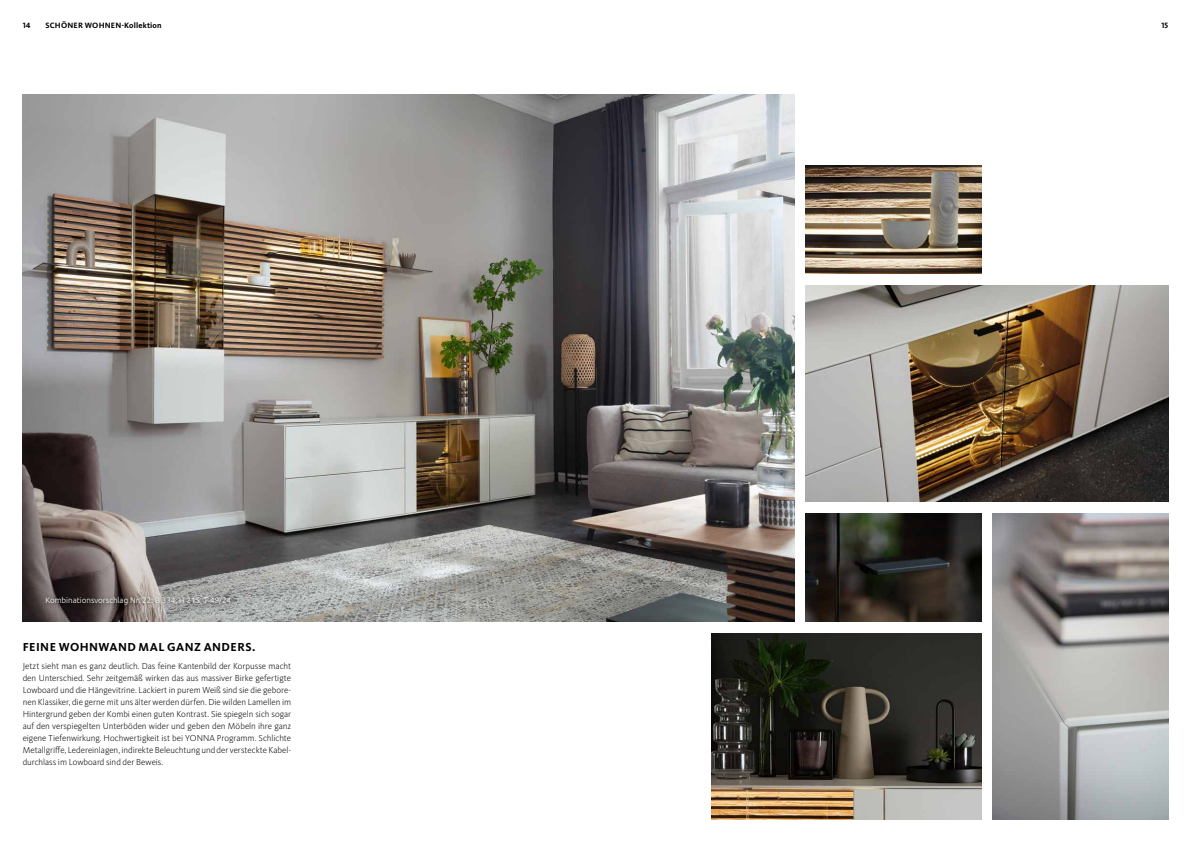
<style>
.page{position:relative;width:1191px;height:842px;background:#fff}
.page>*{position:absolute;margin:0;border:0;box-sizing:border-box;transform-origin:0 0}
.t1{font:700 12px "Kievit OT";letter-spacing:.035em;color:#000}
.t2{font:300 9px/12px "Kievit OT";letter-spacing:-.005em;color:#000;text-align:justify}
.t3{font:300 8px "Ubuntu";color:#fff}
.t4{font:700 8px "Kievit OT";letter-spacing:.02em;color:#000}
</style>
<div class="page">
<img style="left:23px;top:94px;width:771px;height:527px">
<img style="left:711px;top:633px;width:270px;height:186px">
<div style="left:41px;top:593px;width:194px;height:16px;background:#000;opacity:.9"></div>
<img style="left:805px;top:285px;width:363px;height:216px">
<img style="left:805px;top:513px;width:176px;height:108px">
<img style="left:992px;top:513px;width:176px;height:306px">
<img style="left:805px;top:165px;width:176px;height:108px">
<p class="t4" style="left:23px;top:21px;width:9px">14</p>
<p class="t4" style="left:45px;top:21px;width:118px">SCHÖNER WOHNEN-Kollektion</p>
<p class="t4" style="left:1161px;top:21px;width:8px">15</p>
<p class="t3" style="left:45px;top:596px;width:187px">Kombinationsvorschlag Nr. 22: B 334, H 215, T 49/24</p>
<h1 class="t1" style="left:23px;top:640px;width:234px">FEINE WOHNWAND MAL GANZ ANDERS.</h1>
<p class="t2" style="left:23px;top:661px;width:270px">Jetzt sieht man es ganz deutlich. Das feine Kantenbild der Korpusse macht den Unterschied. Sehr zeitgemäß wirken das aus massiver Birke gefertigte Lowboard und die Hängevitrine. Lackiert in purem Weiß sind sie die gebore&shy;nen Klassiker, die gerne mit uns älter werden dürfen. Die wilden Lamellen im Hintergrund geben der Kombi einen guten Kontrast. Sie spiegeln sich sogar auf den verspiegelten Unterböden wider und geben den Möbeln ihre ganz eigene Tiefenwirkung. Hochwertigkeit ist bei YONNA Programm. Schlichte Metallgriffe, Ledereinlagen, indirekte Beleuchtung und der versteckte Kabel&shy;durchlass im Lowboard sind der Beweis.</p>
</div>
